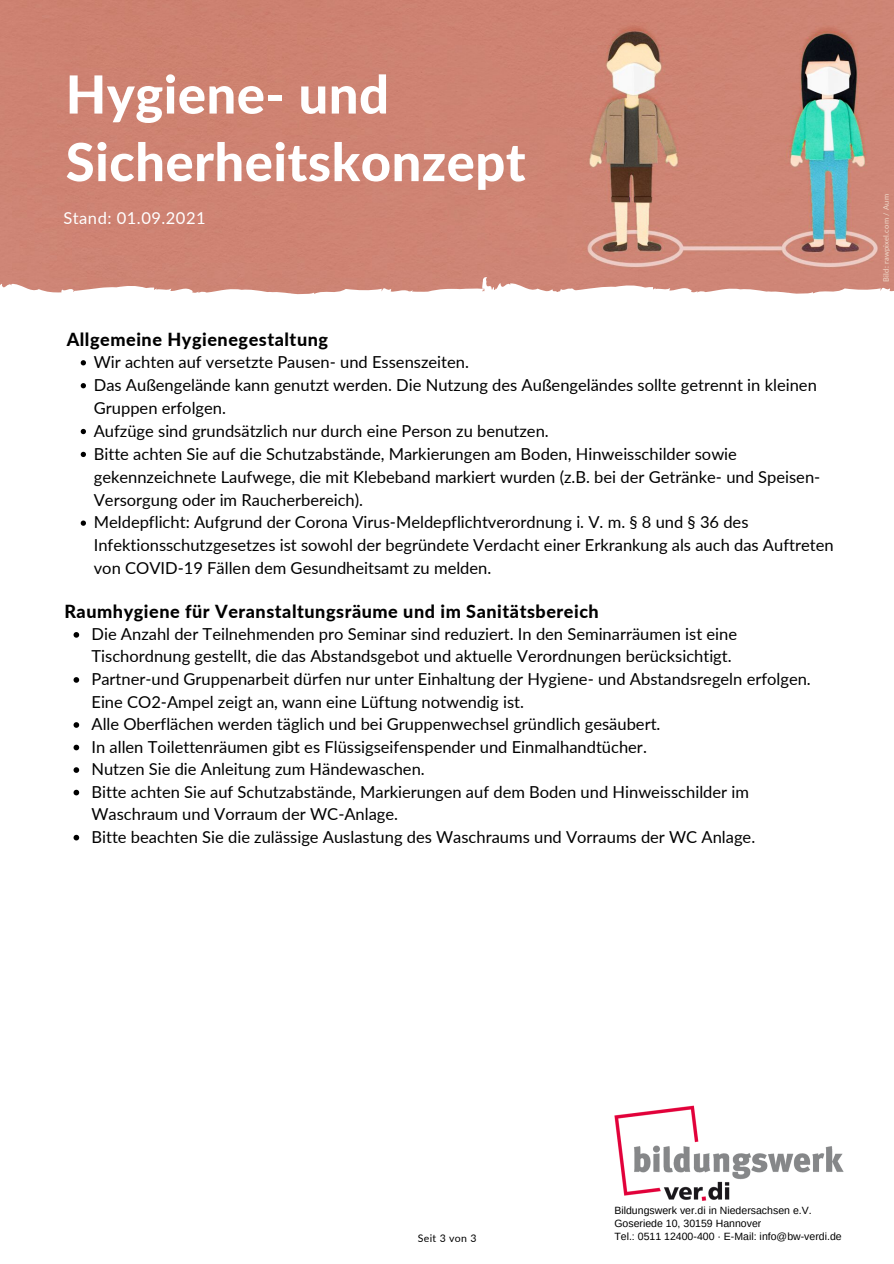
<style>
.page{position:relative;width:894px;height:1264px;background:#fff}
.page>*{position:absolute;margin:0;border:0;box-sizing:border-box;transform-origin:0 0}
.t1{font:800 52.5px "Lato";letter-spacing:.01em;color:#fff}
.t2{font:800 18px "Lato";letter-spacing:.03em;color:#000}
.t3{font:16.5px/23px "Lato";color:#000}
.t4{font:16.5px "Lato";letter-spacing:.03em;color:#fff}
.t5{font:10.5px/13.2px "Arimo";color:#000}
.t6{font:10.5px "Lato";letter-spacing:.03em;color:#000}
.t7{font:7.5px "Lato";letter-spacing:.03em;color:#f1dccc}
</style>
<div class="page">
<img style="left:0;top:0;width:893px;height:277px">
<svg style="left:0;top:277px;width:893px;height:18px"></svg>
<svg style="left:81px;top:360px;width:5px;height:5px"></svg>
<svg style="left:81px;top:383px;width:5px;height:5px"></svg>
<svg style="left:81px;top:429px;width:5px;height:5px"></svg>
<svg style="left:81px;top:452px;width:5px;height:5px"></svg>
<svg style="left:81px;top:520px;width:5px;height:6px"></svg>
<img style="left:614px;top:1105px;width:228px;height:95px">
<svg style="left:73px;top:632px;width:6px;height:5px"></svg>
<svg style="left:73px;top:677px;width:6px;height:5px"></svg>
<svg style="left:73px;top:722px;width:6px;height:5px"></svg>
<svg style="left:73px;top:744px;width:6px;height:6px"></svg>
<svg style="left:73px;top:767px;width:6px;height:5px"></svg>
<svg style="left:73px;top:789px;width:6px;height:6px"></svg>
<svg style="left:73px;top:834px;width:6px;height:6px"></svg>
<p class="t1" style="left:66px;top:62px;width:325px">Hygiene- und</p>
<p class="t1" style="left:66px;top:129px;width:461px">Sicherheitskonzept</p>
<p class="t4" style="left:63px;top:208px;width:144px">Stand: 01.09.2021</p>
<p class="t2" style="left:67px;top:328px;width:263px">Allgemeine Hygienegestaltung</p>
<p class="t3" style="left:94px;top:350px;width:376px">Wir achten auf versetzte Pausen- und Essenszeiten.</p>
<p class="t3" style="left:94px;top:373px;width:724px">Das Außengelände kann genutzt werden. Die Nutzung des Außengeländes sollte getrennt in kleinen<br>Gruppen erfolgen.</p>
<p class="t3" style="left:94px;top:419px;width:456px">Aufzüge sind grundsätzlich nur durch eine Person zu benutzen.</p>
<p class="t3" style="left:94px;top:442px;width:727px">Bitte achten Sie auf die Schutzabstände, Markierungen am Boden, Hinweisschilder sowie gekennzeichnete Laufwege, die mit Klebeband markiert wurden (z.B. bei der Getränke- und Speisen-<br>Versorgung oder im Raucherbereich).</p>
<p class="t3" style="left:94px;top:510px;width:741px">Meldepflicht: Aufgrund der Corona Virus-Meldepflichtverordnung i. V. m. § 8 und § 36 des<br>Infektionsschutzgesetzes ist sowohl der begründete Verdacht einer Erkrankung als auch das Auftreten von COVID-19 Fällen dem Gesundheitsamt zu melden.</p>
<p class="t2" style="left:64px;top:600px;width:536px">Raumhygiene für Veranstaltungsräume und im Sanitätsbereich</p>
<p class="t3" style="left:91px;top:622px;width:647px;line-height:22.5px">Die Anzahl der Teilnehmenden pro Seminar sind reduziert. In den Seminarräumen ist eine<br>Tischordnung gestellt, die das Abstandsgebot und aktuelle Verordnungen berücksichtigt.</p>
<p class="t3" style="left:91px;top:667px;width:720px;line-height:22.5px">Partner-und Gruppenarbeit dürfen nur unter Einhaltung der Hygiene- und Abstandsregeln erfolgen.<br>Eine CO2-Ampel zeigt an, wann eine Lüftung notwendig ist.</p>
<p class="t3" style="left:91px;top:712px;width:570px">Alle Oberflächen werden täglich und bei Gruppenwechsel gründlich gesäubert.</p>
<p class="t3" style="left:91px;top:734px;width:556px">In allen Toilettenräumen gibt es Flüssigseifenspender und Einmalhandtücher.</p>
<p class="t3" style="left:91px;top:757px;width:335px">Nutzen Sie die Anleitung zum Händewaschen.</p>
<p class="t3" style="left:91px;top:780px;width:658px;line-height:22.5px">Bitte achten Sie auf Schutzabstände, Markierungen auf dem Boden und Hinweisschilder im<br>Waschraum und Vorraum der WC-Anlage.</p>
<p class="t3" style="left:91px;top:824px;width:665px">Bitte beachten Sie die zulässige Auslastung des Waschraums und Vorraums der WC Anlage.</p>
<p class="t7" style="left:881px;top:282px;width:89px;rotate:-90deg">Bild: rawpixel.com / Aum</p>
<p class="t6" style="left:418px;top:1231px;width:60px">Seit 3 von 3</p>
<p class="t5" style="left:614px;top:1203px;width:199px">Bildungswerk ver.di in Niedersachsen e.V.<br>Goseriede 10, 30159 Hannover</p>
<p class="t5" style="left:614px;top:1229px;width:229px">Tel.: 0511 12400-400 · E-Mail: info@bw-verdi.de</p>
</div>
